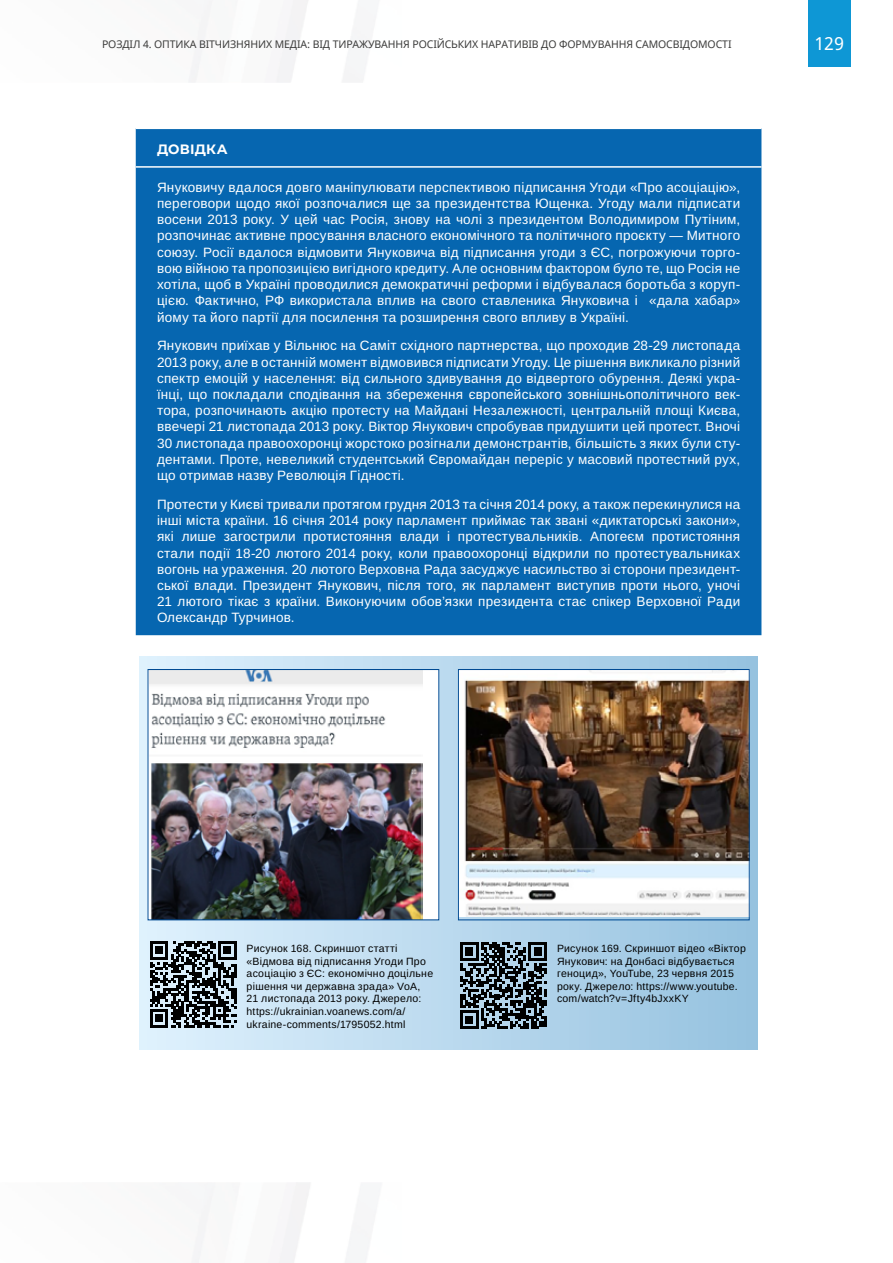
<style>
.page{position:relative;width:893px;height:1263px;background:#fff}
.page>*{position:absolute;margin:0;border:0;box-sizing:border-box;transform-origin:0 0}
.t1{font:18px "Noto Sans";color:#fff}
.t2{font:13.5px/16.2px "Arimo";letter-spacing:.015em;color:#fff;text-align:justify}
.t3{font:700 13.5px "Montserrat";letter-spacing:.01em;color:#fff}
.t4{font:10.5px/12.6px "Arimo";letter-spacing:.025em;color:#000}
.t5{font:10.5px "Noto Sans";letter-spacing:-.01em;color:#3c3c3b}
</style>
<div class="page">
<div style="left:808px;top:0;width:42px;height:67px;background:#0e97d5"></div>
<div style="left:136px;top:129px;width:625px;height:506px;background:#0666b0"></div>
<hr style="left:136px;top:166px;width:625px;height:2px;background:#fff">
<svg style="left:139px;top:656px;width:619px;height:394px;background:#b6d6ec"></svg>
<div style="left:148px;top:669px;width:291px;height:251px;background:#fff"></div>
<img style="left:150px;top:671px;width:272px;height:247px">
<div style="left:148px;top:669px;width:291px;height:251px;border:1px solid #004a93"></div>
<img style="left:460px;top:671px;width:287px;height:246px">
<div style="left:458px;top:669px;width:291px;height:251px;border:1px solid #004a93"></div>
<svg style="left:150px;top:941px;width:86px;height:87px;background:#5a6268"></svg>
<svg style="left:460px;top:942px;width:87px;height:87px;background:#495660"></svg>
<p class="t5" style="left:102px;top:37px;width:631px">Розділ 4. Оптика Вітчизняних М едіа: Від Тиражування Російських Наративів До Формування Самосвідомості</p>
<h1 class="t1" style="left:814px;top:31px;width:31px">129</h1>
<p class="t3" style="left:157px;top:140px;width:72px">ДОВІДКА</p>
<p class="t2" style="left:157px;top:179px;width:585px">Януковичу вдалося довго маніпулювати перспективою підписання Угоди «Про асоціацію», переговори щодо якої розпочалися ще за президентства Ющенка. Угоду мали підписати восени 2013 року. У цей час Росія, знову на чолі з президентом Володимиром Путіним, розпочинає активне просування власного економічного та політичного проєкту — Митного союзу. Росії вдалося відмовити Януковича від підписання угоди з ЄС, погрожуючи торго&shy;вою війною та пропозицією вигідного кредиту. Але основним фактором було те, що Росія не хотіла, щоб в Україні проводилися демократичні реформи і відбувалася боротьба з коруп&shy;цією. Фактично, РФ використала вплив на свого ставленика Януковича і «дала хабар» йому та його партії для посилення та розширення свого впливу в Україні.</p>
<p class="t2" style="left:157px;top:338px;width:585px">Янукович приїхав у Вільнюс на Саміт східного партнерства, що проходив 28-29 листопада 2013 року, але в останній момент відмовився підписати Угоду. Це рішення викликало різний спектр емоцій у населення: від сильного здивування до відвертого обурення. Деякі укра&shy;їнці, що покладали сподівання на збереження європейського зовнішньополітичного век&shy;тора, розпочинають акцію протесту на Майдані Незалежності, центральній площі Києва, ввечері 21 листопада 2013 року. Віктор Янукович спробував придушити цей протест. Вночі 30 листопада правоохоронці жорстоко розігнали демонстрантів, більшість з яких були сту&shy;дентами. Проте, невеликий студентський Євромайдан переріс у масовий протестний рух, що отримав назву Революція Гідності.</p>
<p class="t2" style="left:157px;top:496px;width:585px">Протести у Києві тривали протягом грудня 2013 та січня 2014 року, а також перекинулися на інші міста країни. 16 січня 2014 року парламент приймає так звані «диктаторські закони», які лише загострили протистояння влади і протестувальників. Апогеєм протистояння стали події 18-20 лютого 2014 року, коли правоохоронці відкрили по протестувальниках вогонь на ураження. 20 лютого Верховна Рада засуджує насильство зі сторони президент&shy;ської влади. Президент Янукович, після того, як парламент виступив проти нього, уночі 21 лютого тікає з країни. Виконуючим обов’язки президента стає спікер Верховної Ради Олександр Турчинов.</p>
<p class="t4" style="left:247px;top:942px;width:188px">Рисунок 168. Скриншот статті «Відмова від підписання Угоди Про асоціацію з ЄС: економічно доцільне рішення чи державна зрада» VoA, 21 листопада 2013 року. Джерело: https://ukrainian.voanews.com/a/ ukraine-comments/1795052.html</p>
<p class="t4" style="left:557px;top:942px;width:190px">Рисунок 169. Скриншот відео «Віктор Янукович: на Донбасі відбувається геноцид», YouTube, 23 червня 2015 року. Джерело: https://www.youtube. com/watch?v=Jfty4bJxxKY</p>
</div>
